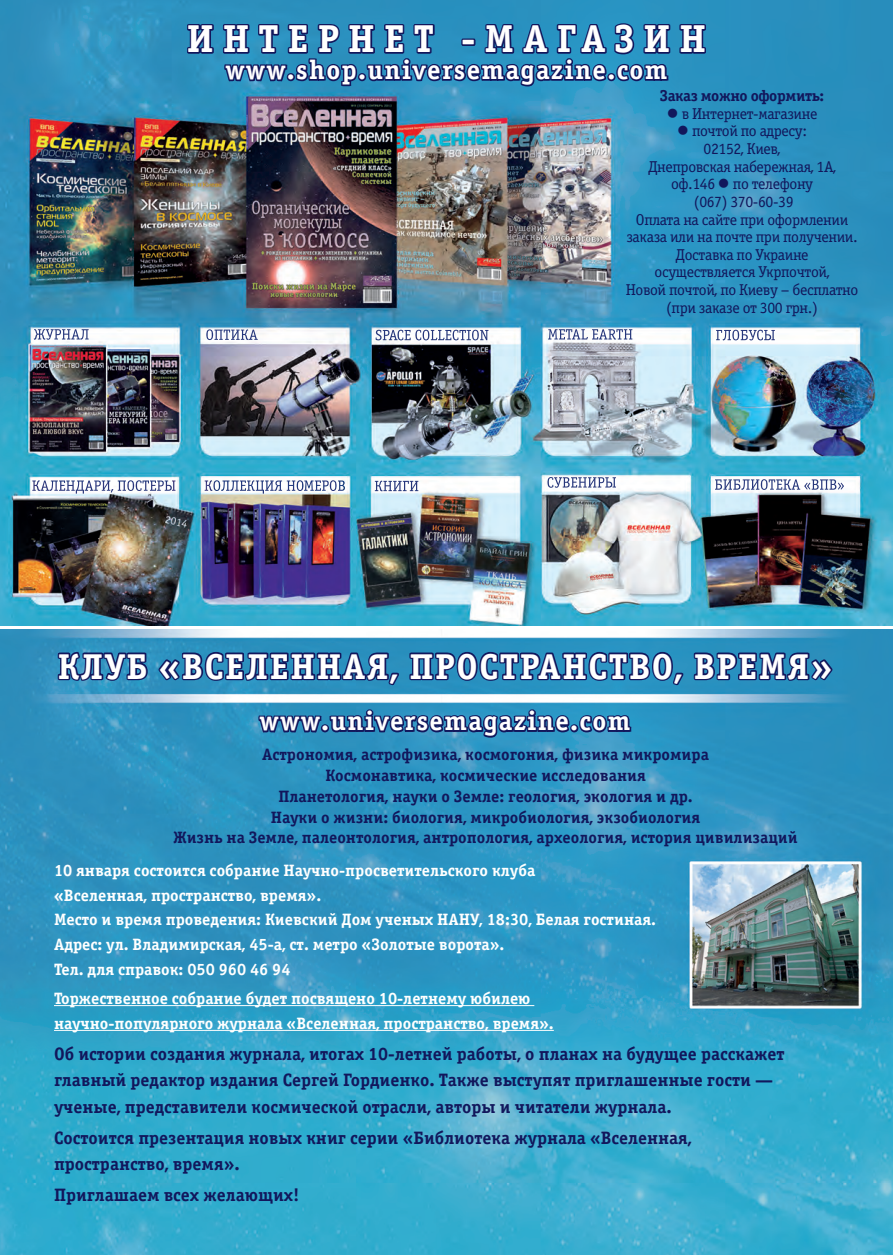
<style>
.page{position:relative;width:893px;height:1255px;background:#fff}
.page>*{position:absolute;margin:0;border:0;box-sizing:border-box;transform-origin:0 0}
.t1{font:700 39px "Officina Serif C";letter-spacing:.23em;color:#fff}
.t2{font:700 36px "Officina Serif C";letter-spacing:.04em;color:#fff}
.t3{font:700 27px "Officina Serif C";letter-spacing:.05em;color:#fff}
.t4{font:700 18px/26.5px "Officina Serif C";color:#12175c}
.t5{font:700 16.5px/24.8px "Officina Serif C";color:#fff}
.t6{font:700 16.5px/20.7px "Officina Serif C";color:#12175c;text-align:center}
.t7{font:15.75px/17.7px "Officina Serif C";letter-spacing:-.025em;color:#12175c;text-align:center}
.t8{font:700 15.75px "Officina Serif C";letter-spacing:-.025em;color:#12175c}
</style>
<div class="page">
<img style="left:0;top:629px;width:893px;height:625px">
<img style="left:0;top:0;width:893px;height:625px">
<img style="left:547px;top:477px;width:69px;height:10px">
<img style="left:205px;top:480px;width:132px;height:11px">
<img style="left:375px;top:480px;width:43px;height:11px">
<img style="left:32px;top:480px;width:110px;height:11px">
<img style="left:34px;top:329px;width:55px;height:11px">
<img style="left:206px;top:329px;width:15px;height:11px">
<img style="left:732px;top:330px;width:43px;height:10px">
<img style="left:834px;top:479px;width:2px;height:11px">
<hr style="left:54px;top:1005px;width:480px;height:1px;background:#fff">
<hr style="left:54px;top:1029px;width:500px;height:1px;background:#fff">
<svg style="left:185px;top:22px;width:30px;height:33px"></svg>
<svg style="left:678px;top:22px;width:29px;height:33px"></svg>
<img style="left:221px;top:0;width:451px;height:351px">
<svg style="left:56px;top:649px;width:94px;height:49px;background:#2e6da1"></svg>
<img style="left:692px;top:374px;width:142px;height:336px">
<svg style="left:156px;top:565px;width:529px;height:437px;background:#3f93bd"></svg>
<p class="t1" style="left:187px;top:17px;width:521px">ИНТЕРНЕТ -МАГАЗИН</p>
<p class="t3" style="left:225px;top:55px;width:444px">www.shop.universemagazine.com</p>
<p class="t8" style="left:660px;top:87px;width:166px">Заказ можно оформить:</p>
<p class="t7" style="left:667px;top:105px;width:152px">● в Интернет-магазине</p>
<p class="t7" style="left:626px;top:122px;width:234px">● почтой по адресу:<br>02152, Киев,<br>Днепровская набережная, 1А, оф.146 ● по телефону<br>(067) 370-60-39<br>Оплата на сайте при оформлении заказа или на почте при получении.<br>Доставка по Украине осуществляется Укрпочтой,<br>Новой почтой, по Киеву – бесплатно (при заказе от 300 грн.)</p>
<p class="t2" style="left:58px;top:646px;width:776px">КЛУБ «ВСЕЛЕННАЯ, ПРОСТРАНСТВО, ВРЕМЯ»</p>
<p class="t3" style="left:259px;top:706px;width:373px">www.universemagazine.com</p>
<p class="t6" style="left:173px;top:744px;width:626px">Астрономия, астрофизика, космогония, физика микромира<br>Космонавтика, космические исследования<br>Планетология, науки о Земле: геология, экология и др.<br>Науки о жизни: биология, микробиология, экзобиология<br>Жизнь на Земле, палеонтология, антропология, археология, история цивилизаций</p>
<p class="t5" style="left:54px;top:858px;width:604px">10 января состоится собрание Научно-просветительского клуба<br>«Вселенная, пространство, время».<br>Место и время проведения: Киевский Дом ученых НАНУ, 18:30, Белая гостиная.<br>Адрес: ул. Владимирская, 45-а, ст. метро «Золотые ворота».<br>Тел. для справок: 050 960 46 94</p>
<p class="t5" style="left:54px;top:986px;width:501px">Торжественное собрание будет посвящено 10-летнему юбилею научно-популярного журнала «Вселенная, пространство, время».</p>
<p class="t4" style="left:54px;top:1040px;width:732px">Об истории создания журнала, итогах 10-летней работы, о планах на будущее расскажет главный редактор издания Сергей Гордиенко. Также выступят приглашенные гости — ученые, представители космической отрасли, авторы и читатели журнала.</p>
<p class="t4" style="left:54px;top:1124px;width:639px">Состоится презентация новых книг серии «Библиотека журнала «Вселенная, пространство, время».</p>
<p class="t4" style="left:54px;top:1181px;width:247px">Приглашаем всех желающих!</p>
</div>
